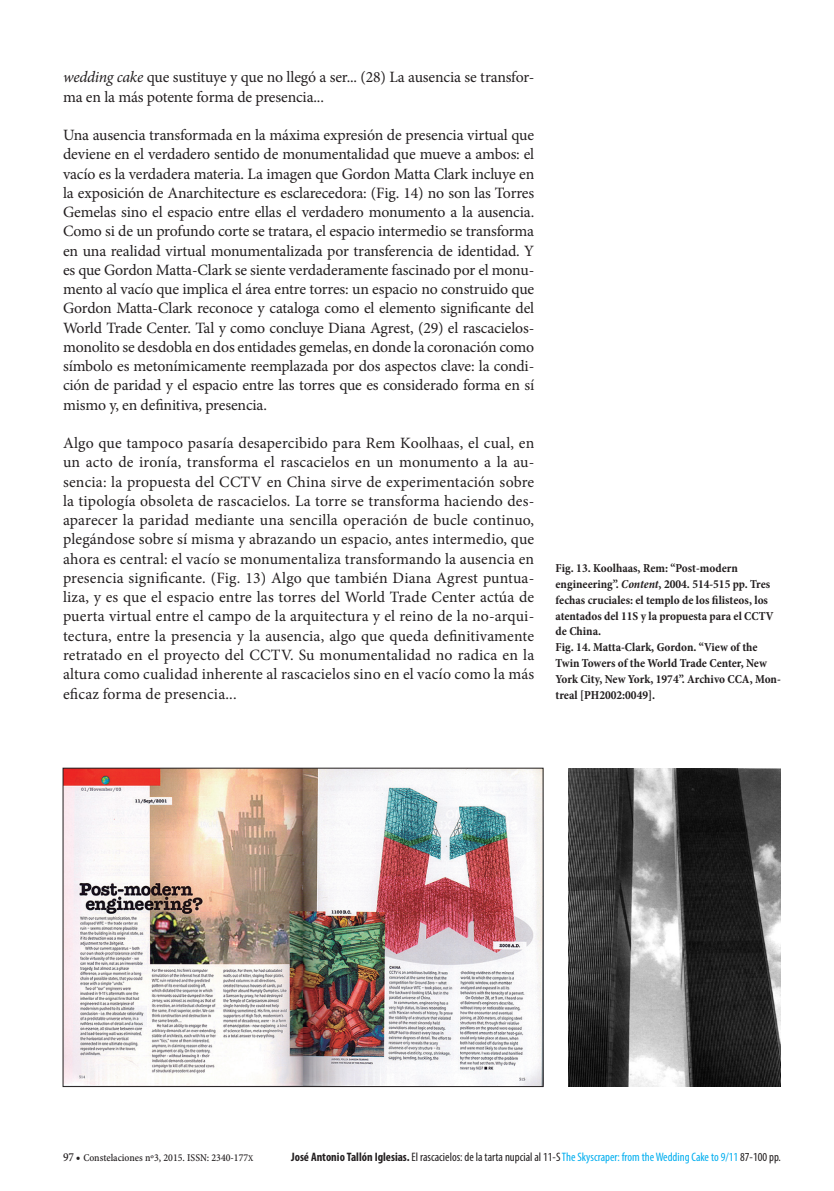
<style>
.page{position:relative;width:834px;height:1191px;background:#fff}
.page>*{position:absolute;margin:0;border:0;box-sizing:border-box;transform-origin:0 0}
.TEXTO_GENERAL_01{font:15.75px/19.2px "Minion Pro";letter-spacing:-.01em;color:#231f20;text-align:justify}
.PIES_FOTO{font:700 condensed 12.25px/15.8px "Minion Pro";color:#231f20}
.SEGUIMIENTO_AUTOR_TI{font:condensed 12.25px "Myriad Pro";color:#231f20}
.t1{font:10.5px "Minion Pro Medium Cn Capt";color:#231f20}
.s1{font-style:italic}
.s2{font-size:12.25px}
.s3{font-size:8.75px}
.s4{font-weight:700}
.s5{color:#00aeef}
</style>
<div class="page">
<img style="left:65px;top:770px;width:476px;height:314px">
<img style="left:568px;top:768px;width:212px;height:318px">
<p class="TEXTO_GENERAL_01" style="left:63px;top:68px;width:472px"><span class="s1">wedding cake</span> que sustituye y que no llegó a ser... (28) La ausencia se transfor&shy;ma en la más potente forma de presencia...</p>
<p class="TEXTO_GENERAL_01" style="left:63px;top:125px;width:472px">Una ausencia transformada en la máxima expresión de presencia virtual que deviene en el verdadero sentido de monumentalidad que mueve a ambos: el vacío es la verdadera materia. La imagen que Gordon Matta Clark incluye en la exposición de Anarchitecture es esclarecedora: (Fig. 14) no son las Torres Gemelas sino el espacio entre ellas el verdadero monumento a la ausencia.<br>Como si de un profundo corte se tratara, el espacio intermedio se transforma en una realidad virtual monumentalizada por transferencia de identidad. Y es que Gordon Matta-Clark se siente verdaderamente fascinado por el monu&shy;mento al vacío que implica el área entre torres: un espacio no construido que Gordon Matta-Clark reconoce y cataloga como el elemento significante del World Trade Center. Tal y como concluye Diana Agrest, (29) el rascacielos&shy;monolito se desdobla en dos entidades gemelas, en donde la coronación como símbolo es metonímicamente reemplazada por dos aspectos clave: la condi&shy;ción de paridad y el espacio entre las torres que es considerado forma en sí mismo y, en definitiva, presencia.</p>
<p class="TEXTO_GENERAL_01" style="left:63px;top:433px;width:472px">Algo que tampoco pasaría desapercibido para Rem Koolhaas, el cual, en un acto de ironía, transforma el rascacielos en un monumento a la au&shy;sencia: la propuesta del CCTV en China sirve de experimentación sobre la tipología obsoleta de rascacielos. La torre se transforma haciendo des&shy;aparecer la paridad mediante una sencilla operación de bucle continuo, plegándose sobre sí misma y abrazando un espacio, antes intermedio, que ahora es central: el vacío se monumentaliza transformando la ausencia en presencia significante. (Fig. 13) Algo que también Diana Agrest puntua&shy;liza, y es que el espacio entre las torres del World Trade Center actúa de puerta virtual entre el campo de la arquitectura y el reino de la no-arqui&shy;tectura, entre la presencia y la ausencia, algo que queda definitivamente retratado en el proyecto del CCTV. Su monumentalidad no radica en la altura como cualidad inherente al rascacielos sino en el vacío como la más eficaz forma de presencia...</p>
<p class="PIES_FOTO" style="left:555px;top:560px;width:219px">Fig. 13. Koolhaas, Rem: “Post-modern engineering”. <span class="s1">Content</span>, 2004. 514-515 pp. Tres fechas cruciales: el templo de los filisteos, los atentados del 11S y la propuesta para el CCTV de China.</p>
<p class="PIES_FOTO" style="left:555px;top:639px;width:227px">Fig. 14. Matta-Clark, Gordon. “View of the Twin Towers of the World Trade Center, New York City, New York, 1974”. Archivo CCA, Mon&shy;treal [PH2002:0049].</p>
<p class="t1" style="left:63px;top:1150px;width:192px"><span class="s2">97 •</span> Constelaciones nº3, 2015. ISSN: 2340-177<span class="s3">X</span></p>
<p class="SEGUIMIENTO_AUTOR_TI" style="left:291px;top:1149px;width:491px"><span class="s4">José Antonio Tallón Iglesias.</span> El rascacielos: de la tarta nupcial al 11-S <span class="s5">The Skyscraper: from the Wedding Cake to 9/11</span> 87-100 pp.</p>
</div>
